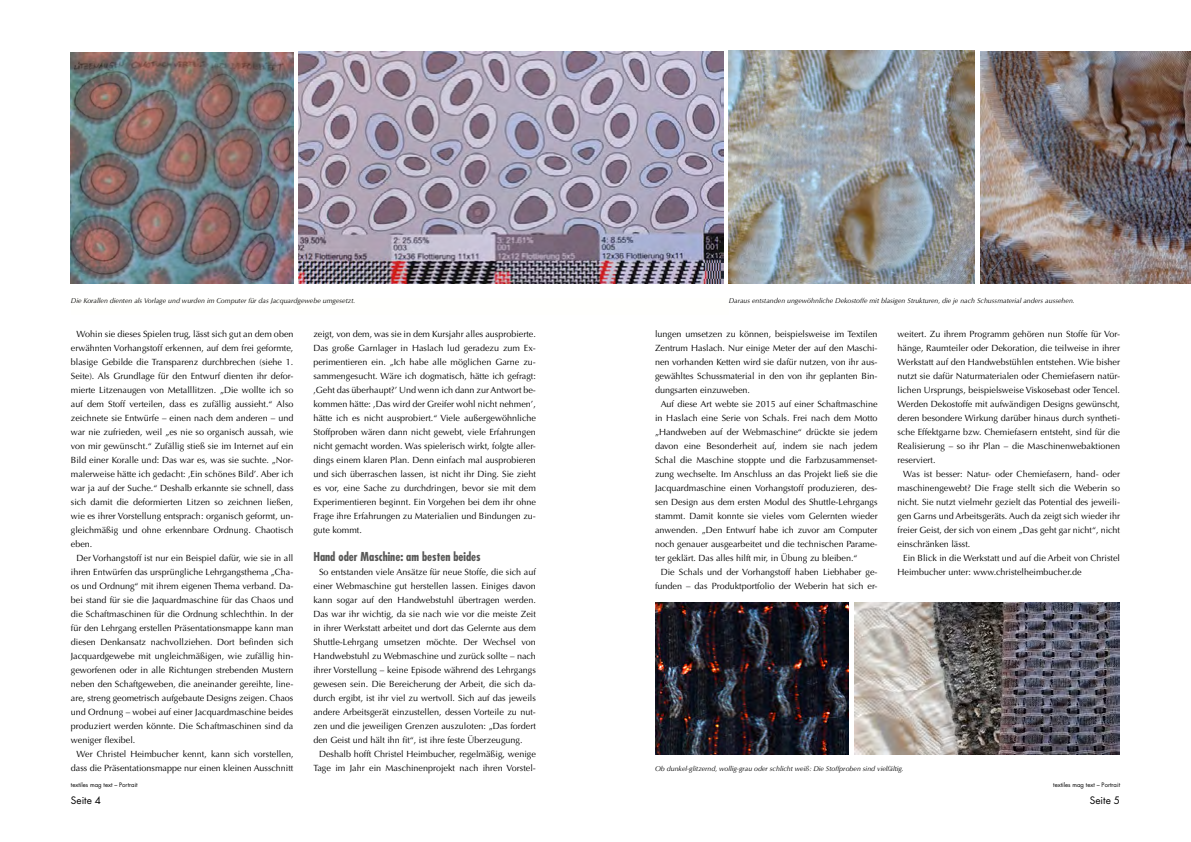
<style>
.page{position:relative;width:1191px;height:842px;background:#fff}
.page>*{position:absolute;margin:0;border:0;box-sizing:border-box;transform-origin:0 0}
.t1{font:700 condensed 12px "Futura";color:#575756}
.t2{font:10px "Futura";color:#000}
.t3{font:9px/14px "Optima";color:#000;text-align:justify}
.t4{font:italic 7px "Optima";color:#000}
.t5{font:6px "Futura";color:#000}
</style>
<div class="page">
<img style="left:299px;top:51px;width:424px;height:232px">
<img style="left:71px;top:53px;width:222px;height:230px">
<img style="left:728px;top:51px;width:246px;height:232px">
<img style="left:980px;top:51px;width:211px;height:232px">
<img style="left:655px;top:602px;width:193px;height:152px">
<img style="left:854px;top:602px;width:265px;height:152px">
<p class="t4" style="left:71px;top:297px;width:286px">Die Korallen dienten als Vorlage und wurden im Computer für das Jacquardgewebe umgesetzt.</p>
<p class="t3" style="left:71px;top:327px;width:224px;text-indent:6px">Wohin sie dieses Spielen trug, lässt sich gut an dem oben erwähnten Vorhangstoff erkennen, auf dem frei geformte, blasige Gebilde die Transparenz durchbrechen (siehe 1.<br>Seite). Als Grundlage für den Entwurf dienten ihr defor&shy;mierte Litzenaugen von Metalllitzen. „Die wollte ich so auf dem Stoff verteilen, dass es zufällig aussieht.“ Also zeichnete sie Entwürfe – einen nach dem anderen – und war nie zufrieden, weil „es nie so organisch aussah, wie von mir gewünscht.“ Zufällig stieß sie im Internet auf ein Bild einer Koralle und: Das war es, was sie suchte. „Nor&shy;malerweise hätte ich gedacht: ,Ein schönes Bild’. Aber ich war ja auf der Suche.“ Deshalb erkannte sie schnell, dass sich damit die deformierten Litzen so zeichnen ließen, wie es ihrer Vorstellung entsprach: organisch geformt, un&shy;gleichmäßig und ohne erkennbare Ordnung. Chaotisch eben.</p>
<p class="t3" style="left:71px;top:551px;width:224px;text-indent:6px">Der Vorhangstoff ist nur ein Beispiel dafür, wie sie in all ihren Entwürfen das ursprüngliche Lehrgangsthema „Cha&shy;os und Ordnung“ mit ihrem eigenen Thema verband. Da&shy;bei stand für sie die Jaquardmaschine für das Chaos und die Schaftmaschinen für die Ordnung schlechthin. In der für den Lehrgang erstellen Präsentationsmappe kann man diesen Denkansatz nachvollziehen. Dort befinden sich Jacquardgewebe mit ungleichmäßigen, wie zufällig hin&shy;geworfenen oder in alle Richtungen strebenden Mustern neben den Schaftgeweben, die aneinander gereihte, line&shy;are, streng geometrisch aufgebaute Designs zeigen. Chaos und Ordnung – wobei auf einer Jacquardmaschine beides produziert werden könnte. Die Schaftmaschinen sind da weniger flexibel.</p>
<p class="t3" style="left:71px;top:747px;width:224px;text-align:right">Wer Christel Heimbucher kennt, kann sich vorstellen, dass die Präsentationsmappe nur einen kleinen Ausschnitt</p>
<p class="t5" style="left:71px;top:781px;width:68px">textiles mag text – Portrait</p>
<p class="t2" style="left:71px;top:794px;width:32px">Seite 4</p>
<p class="t3" style="left:313px;top:327px;width:224px">zeigt, von dem, was sie in dem Kursjahr alles ausprobierte.<br>Das große Garnlager in Haslach lud geradezu zum Ex&shy;perimentieren ein. „Ich habe alle möglichen Garne zu&shy;sammengesucht. Wäre ich dogmatisch, hätte ich gefragt: ,Geht das überhaupt?’ Und wenn ich dann zur Antwort be&shy;kommen hätte: ,Das wird der Greifer wohl nicht nehmen’, hätte ich es nicht ausprobiert.“ Viele außergewöhnliche Stoffproben wären dann nicht gewebt, viele Erfahrungen nicht gemacht worden. Was spielerisch wirkt, folgte aller&shy;dings einem klaren Plan. Denn einfach mal ausprobieren und sich überraschen lassen, ist nicht ihr Ding. Sie zieht es vor, eine Sache zu durchdringen, bevor sie mit dem Experimentieren beginnt. Ein Vorgehen bei dem ihr ohne Frage ihre Erfahrungen zu Materialien und Bindungen zu&shy;gute kommt.</p>
<h1 class="t1" style="left:313px;top:549px;width:169px">Hand oder Maschine: am besten beides</h1>
<p class="t3" style="left:313px;top:565px;width:224px;text-indent:6px">So entstanden viele Ansätze für neue Stoffe, die sich auf einer Webmaschine gut herstellen lassen. Einiges davon kann sogar auf den Handwebstuhl übertragen werden.<br>Das war ihr wichtig, da sie nach wie vor die meiste Zeit in ihrer Werkstatt arbeitet und dort das Gelernte aus dem Shuttle-Lehrgang umsetzen möchte. Der Wechsel von Handwebstuhl zu Webmaschine und zurück sollte – nach ihrer Vorstellung – keine Episode während des Lehrgangs gewesen sein. Die Bereicherung der Arbeit, die sich da&shy;durch ergibt, ist ihr viel zu wertvoll. Sich auf das jeweils andere Arbeitsgerät einzustellen, dessen Vorteile zu nut&shy;zen und die jeweiligen Grenzen auszuloten: „Das fordert den Geist und hält ihn fit“, ist ihre feste Überzeugung.</p>
<p class="t3" style="left:313px;top:747px;width:224px;text-align:right">Deshalb hofft Christel Heimbucher, regelmäßig, wenige<br>Tage im Jahr ein Maschinenprojekt nach ihren Vorstel-</p>
<p class="t4" style="left:728px;top:297px;width:348px">Daraus entstanden ungewöhnliche Dekostoffe mit blasigen Strukturen, die je nach Schussmaterial anders aussehen.</p>
<p class="t3" style="left:655px;top:327px;width:224px">lungen umsetzen zu können, beispielsweise im Textilen Zentrum Haslach. Nur einige Meter der auf den Maschi&shy;nen vorhanden Ketten wird sie dafür nutzen, von ihr aus&shy;gewähltes Schussmaterial in den von ihr geplanten Bin&shy;dungsarten einzuweben.</p>
<p class="t3" style="left:655px;top:397px;width:224px;text-indent:6px">Auf diese Art webte sie 2015 auf einer Schaftmaschine in Haslach eine Serie von Schals. Frei nach dem Motto „Handweben auf der Webmaschine“ drückte sie jedem davon eine Besonderheit auf, indem sie nach jedem Schal die Maschine stoppte und die Farbzusammenset&shy;zung wechselte. Im Anschluss an das Projekt ließ sie die Jacquardmaschine einen Vorhangstoff produzieren, des&shy;sen Design aus dem ersten Modul des Shuttle-Lehrgangs stammt. Damit konnte sie vieles vom Gelernten wieder anwenden. „Den Entwurf habe ich zuvor am Computer noch genauer ausgearbeitet und die technischen Parame&shy;ter geklärt. Das alles hilft mir, in Übung zu bleiben.“</p>
<p class="t3" style="left:655px;top:565px;width:224px;text-align:right">Die Schals und der Vorhangstoff haben Liebhaber ge&shy;funden – das Produktportfolio der Weberin hat sich er-</p>
<p class="t3" style="left:897px;top:327px;width:224px">weitert. Zu ihrem Programm gehören nun Stoffe für Vor&shy;hänge, Raumteiler oder Dekoration, die teilweise in ihrer Werkstatt auf den Handwebstühlen entstehen. Wie bisher nutzt sie dafür Naturmaterialen oder Chemiefasern natür&shy;lichen Ursprungs, beispielsweise Viskosebast oder Tencel.<br>Werden Dekostoffe mit aufwändigen Designs gewünscht, deren besondere Wirkung darüber hinaus durch syntheti&shy;sche Effektgarne bzw. Chemiefasern entsteht, sind für die Realisierung – so ihr Plan – die Maschinenwebaktionen reserviert.</p>
<p class="t3" style="left:897px;top:467px;width:224px;text-indent:6px">Was ist besser: Natur- oder Chemiefasern, hand- oder maschinengewebt? Die Frage stellt sich die Weberin so nicht. Sie nutzt vielmehr gezielt das Potential des jeweili&shy;gen Garns und Arbeitsgeräts. Auch da zeigt sich wieder ihr freier Geist, der sich von einem „Das geht gar nicht“, nicht einschränken lässt.</p>
<p class="t3" style="left:897px;top:551px;width:224px;text-indent:6px">Ein Blick in die Werkstatt und auf die Arbeit von Christel<br>Heimbucher unter: www.christelheimbucher.de</p>
<p class="t4" style="left:655px;top:764px;width:250px">Ob dunkel-glitzernd, wollig-grau oder schlicht weiß: Die Stoffproben sind vielfältig.</p>
<p class="t5" style="left:1053px;top:781px;width:68px">textiles mag text – Portrait</p>
<p class="t2" style="left:1089px;top:794px;width:32px">Seite 5</p>
</div>
